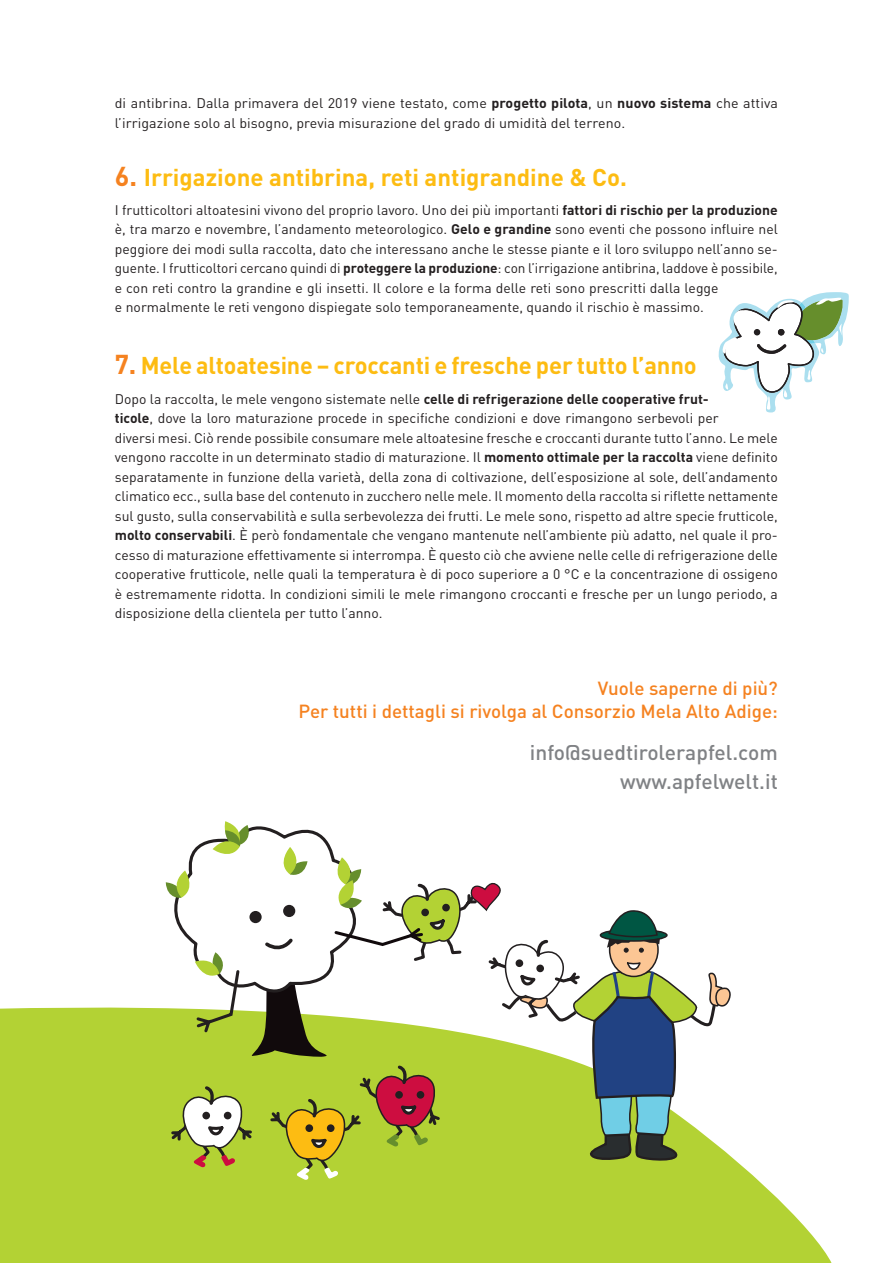
<style>
.page{position:relative;width:893px;height:1263px;background:#fff}
.page>*{position:absolute;margin:0;border:0;box-sizing:border-box;transform-origin:0 0}
.t1{font:700 24px "DIN Pro";letter-spacing:-.005em;color:#fdbc12}
.t2{font:500 21px/28.5px "DIN Pro";color:#808285;text-align:right}
.t3{font:500 18.75px/23.7px "DIN Pro";color:#f58220;text-align:right}
.t4{font:13.8px/19.5px "DIN Pro";color:#231f20}
.s1{font-weight:700}
.s2{font-size:27px;color:#f58220}
</style>
<div class="page">
<svg style="left:0;top:1007px;width:832px;height:256px;fill:#b3d234"></svg>
<svg style="left:154px;top:821px;width:578px;height:384px"></svg>
<svg style="left:718px;top:292px;width:131px;height:120px"></svg>
<p class="t4" style="left:115px;top:92px;width:665px">di antibrina. Dalla primavera del 2019 viene testato, come <span class="s1">progetto pilota</span>, un <span class="s1">nuovo sistema</span> che attiva l’irrigazione solo al bisogno, previa misurazione del grado di umidità del terreno.</p>
<h1 class="t1" style="left:115px;top:158px;width:514px"><span class="s2">6.</span> Irrigazione antibrina, reti antigrandine &amp; Co.</h1>
<p class="t4" style="left:115px;top:199px;width:665px">I frutticoltori altoatesini vivono del proprio lavoro. Uno dei più importanti <span class="s1">fattori di rischio per la produzione </span>è, tra marzo e novembre, l’andamento meteorologico. <span class="s1">Gelo e grandine</span> sono eventi che possono influire nel peggiore dei modi sulla raccolta, dato che interessano anche le stesse piante e il loro sviluppo nell’anno se&shy;guente. I frutticoltori cercano quindi di <span class="s1">proteggere la produzione</span>: con l’irrigazione antibrina, laddove è possibile, e con reti contro la grandine e gli insetti. Il colore e la forma delle reti sono prescritti dalla legge<br>e normalmente le reti vengono dispiegate solo temporaneamente, quando il rischio è massimo.</p>
<h1 class="t1" style="left:115px;top:345px;width:583px"><span class="s2">7.</span> Mele altoatesine – croccanti e fresche per tutto l’anno</h1>
<p class="t4" style="left:115px;top:387px;width:665px">Dopo la raccolta, le mele vengono sistemate nelle <span class="s1">celle di refrigerazione delle cooperative frut-<br>ticole</span>, dove la loro maturazione procede in specifiche condizioni e dove rimangono serbevoli per<br>diversi mesi. Ciò rende possibile consumare mele altoatesine fresche e croccanti durante tutto l’anno. Le mele vengono raccolte in un determinato stadio di maturazione. Il <span class="s1">momento ottimale per la raccolta</span> viene definito separatamente in funzione della varietà, della zona di coltivazione, dell’esposizione al sole, dell’andamento climatico ecc., sulla base del contenuto in zucchero nelle mele. Il momento della raccolta si riflette nettamente sul gusto, sulla conservabilità e sulla serbevolezza dei frutti. Le mele sono, rispetto ad altre specie frutticole, <span class="s1">molto conservabili</span>. È però fondamentale che vengano mantenute nell’ambiente più adatto, nel quale il pro&shy;cesso di maturazione effettivamente si interrompa. È questo ciò che avviene nelle celle di refrigerazione delle cooperative frutticole, nelle quali la temperatura è di poco superiore a 0 °C e la concentrazione di ossigeno è estremamente ridotta. In condizioni simili le mele rimangono croccanti e fresche per un lungo periodo, a disposizione della clientela per tutto l’anno.</p>
<h3 class="t3" style="left:298px;top:674px;width:481px">Vuole saperne di più?<br>Per tutti i dettagli si rivolga al Consorzio Mela Alto Adige:</h3>
<h2 class="t2" style="left:530px;top:736px;width:249px">info@suedtirolerapfel.com www.apfelwelt.it</h2>
</div>
